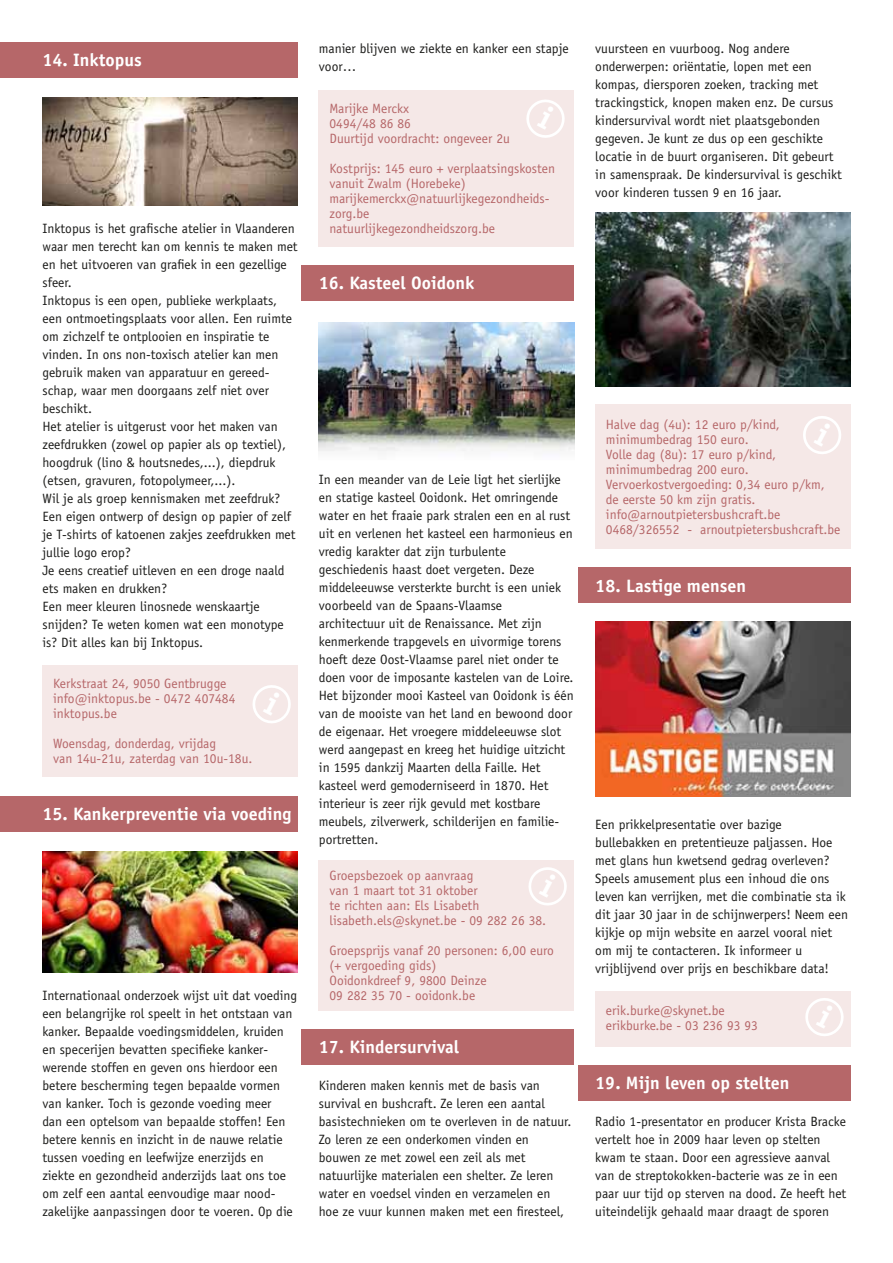
<style>
.page{position:relative;width:893px;height:1263px;background:#fff}
.page>*{position:absolute;margin:0;border:0;box-sizing:border-box;transform-origin:0 0}
.t1{font:700 18px "Officina Sans";color:#fff}
.t2{font:13.5px/18px "Officina Sans";color:#1d1d1b}
.t3{font:13.5px/15px "Officina Sans";color:#b66769}
</style>
<div class="page">
<img style="left:43px;top:97px;width:255px;height:109px">
<div style="left:42px;top:665px;width:256px;height:112px;background:#f5e8e7"></div>
<div style="left:319px;top:90px;width:255px;height:157px;background:#f5e8e7"></div>
<div style="left:0;top:796px;width:298px;height:35px;background:#b66769"></div>
<div style="left:302px;top:1029px;width:272px;height:35px;background:#b66769"></div>
<div style="left:578px;top:1065px;width:272px;height:35px;background:#b66769"></div>
<div style="left:302px;top:265px;width:272px;height:35px;background:#b66769"></div>
<img style="left:43px;top:851px;width:255px;height:122px">
<img style="left:319px;top:322px;width:255px;height:130px">
<div style="left:319px;top:860px;width:255px;height:151px;background:#f5e8e7"></div>
<img style="left:596px;top:213px;width:254px;height:173px">
<div style="left:595px;top:405px;width:255px;height:144px;background:#f5e8e7"></div>
<div style="left:578px;top:568px;width:272px;height:35px;background:#b66769"></div>
<img style="left:595px;top:622px;width:255px;height:174px">
<div style="left:595px;top:992px;width:255px;height:55px;background:#f5e8e7"></div>
<div style="left:0;top:43px;width:298px;height:35px;background:#b66769"></div>
<svg style="left:252px;top:685px;width:39px;height:38px"></svg>
<svg style="left:526px;top:99px;width:39px;height:39px"></svg>
<svg style="left:528px;top:867px;width:39px;height:39px"></svg>
<svg style="left:803px;top:416px;width:38px;height:38px"></svg>
<svg style="left:805px;top:998px;width:39px;height:38px"></svg>
<p class="t2" style="left:319px;top:39px;width:251px">manier blijven we ziekte en kanker een stapje</p>
<h1 class="t1" style="left:43px;top:49px;width:101px">14. Inktopus</h1>
<p class="t2" style="left:319px;top:57px;width:39px">voor…</p>
<p class="t2" style="left:43px;top:220px;width:257px">Inktopus is het grafische atelier in Vlaanderen waar men terecht kan om kennis te maken met en het uitvoeren van grafiek in een gezellige sfeer.<br>Inktopus is een open, publieke werkplaats, een ontmoetingsplaats voor allen. Een ruimte om zichzelf te ontplooien en inspiratie te vinden. In ons non-toxisch atelier kan men gebruik maken van apparatuur en gereed&shy;schap, waar men doorgaans zelf niet over beschikt.<br>Het atelier is uitgerust voor het maken van zeefdrukken (zowel op papier als op textiel), hoogdruk (lino &amp; houtsnedes,...), diepdruk (etsen, gravuren, fotopolymeer,...).<br>Wil je als groep kennismaken met zeefdruk?<br>Een eigen ontwerp of design op papier of zelf je T-shirts of katoenen zakjes zeefdrukken met jullie logo erop?<br>Je eens creatief uitleven en een droge naald ets maken en drukken?<br>Een meer kleuren linosnede wenskaartje snijden? Te weten komen wat een monotype is? Dit alles kan bij Inktopus.</p>
<p class="t3" style="left:53px;top:676px;width:184px">Kerkstraat 24, 9050 Gentbrugge info@inktopus.be - 0472 407484 inktopus.be</p>
<p class="t3" style="left:53px;top:736px;width:201px">Woensdag, donderdag, vrijdag<br>van 14u-21u, zaterdag van 10u-18u.</p>
<h1 class="t1" style="left:43px;top:803px;width:251px">15. Kankerpreventie via voeding</h1>
<p class="t2" style="left:42px;top:987px;width:256px">Internationaal onderzoek wijst uit dat voeding een belangrijke rol speelt in het ontstaan van kanker. Bepaalde voedingsmiddelen, kruiden en specerijen bevatten specifieke kanker&shy;werende stoffen en geven ons hierdoor een betere bescherming tegen bepaalde vormen van kanker. Toch is gezonde voeding meer<br>dan een optelsom van bepaalde stoffen! Een betere kennis en inzicht in de nauwe relatie tussen voeding en leefwijze enerzijds en ziekte en gezondheid anderzijds laat ons toe om zelf een aantal eenvoudige maar nood&shy;zakelijke aanpassingen door te voeren. Op die</p>
<p class="t3" style="left:330px;top:101px;width:182px">Marijke Merckx<br>0494/48 86 86<br>Duurtijd voordracht: ongeveer 2u</p>
<p class="t3" style="left:330px;top:161px;width:227px">Kostprijs: 145 euro + verplaatsingskosten vanuit Zwalm (Horebeke) marijkemerckx@natuurlijkegezondheids&shy;zorg.be<br>natuurlijkegezondheidszorg.be</p>
<h1 class="t1" style="left:319px;top:272px;width:157px">16. Kasteel Ooidonk</h1>
<p class="t2" style="left:319px;top:471px;width:256px">In een meander van de Leie ligt het sierlijke en statige kasteel Ooidonk. Het omringende water en het fraaie park stralen een en al rust uit en verlenen het kasteel een harmonieus en vredig karakter dat zijn turbulente geschiedenis haast doet vergeten. Deze middeleeuwse versterkte burcht is een uniek voorbeeld van de Spaans-Vlaamse<br>architectuur uit de Renaissance. Met zijn kenmerkende trapgevels en uivormige torens hoeft deze Oost-Vlaamse parel niet onder te doen voor de imposante kastelen van de Loire.<br>Het bijzonder mooi Kasteel van Ooidonk is één van de mooiste van het land en bewoond door de eigenaar. Het vroegere middeleeuwse slot werd aangepast en kreeg het huidige uitzicht in 1595 dankzij Maarten della Faille. Het kasteel werd gemoderniseerd in 1870. Het interieur is zeer rijk gevuld met kostbare meubels, zilverwerk, schilderijen en familie&shy;portretten.</p>
<p class="t3" style="left:330px;top:868px;width:218px">Groepsbezoek op aanvraag<br>van 1 maart tot 31 oktober<br>te richten aan: Els Lisabeth lisabeth.els@skynet.be - 09 282 26 38.</p>
<p class="t3" style="left:330px;top:943px;width:226px">Groepsprijs vanaf 20 personen: 6,00 euro (+ vergoeding gids)<br>Ooidonkdreef 9, 9800 Deinze<br>09 282 35 70 - ooidonk.be</p>
<h1 class="t1" style="left:319px;top:1036px;width:142px">17. Kindersurvival</h1>
<p class="t2" style="left:319px;top:1077px;width:254px">Kinderen maken kennis met de basis van survival en bushcraft. Ze leren een aantal basistechnieken om te overleven in de natuur.<br>Zo leren ze een onderkomen vinden en bouwen ze met zowel een zeil als met natuurlijke materialen een shelter. Ze leren water en voedsel vinden en verzamelen en hoe ze vuur kunnen maken met een firesteel,</p>
<p class="t2" style="left:595px;top:39px;width:248px">vuursteen en vuurboog. Nog andere onderwerpen: oriëntatie, lopen met een kompas, diersporen zoeken, tracking met trackingstick, knopen maken enz. De cursus kindersurvival wordt niet plaatsgebonden gegeven. Je kunt ze dus op een geschikte locatie in de buurt organiseren. Dit gebeurt in samenspraak. De kindersurvival is geschikt voor kinderen tussen 9 en 16 jaar.</p>
<p class="t3" style="left:606px;top:416px;width:236px">Halve dag (4u): 12 euro p/kind, minimumbedrag 150 euro.<br>Volle dag (8u): 17 euro p/kind, minimumbedrag 200 euro.<br>Vervoerkostvergoeding: 0,34 euro p/km, de eerste 50 km zijn gratis. info@arnoutpietersbushcraft.be<br>0468/326552 - arnoutpietersbushcraft.be</p>
<h1 class="t1" style="left:595px;top:574px;width:152px">18. Lastige mensen</h1>
<p class="t2" style="left:595px;top:815px;width:254px">Een prikkelpresentatie over bazige bullebakken en pretentieuze paljassen. Hoe met glans hun kwetsend gedrag overleven?<br>Speels amusement plus een inhoud die ons leven kan verrijken, met die combinatie sta ik dit jaar 30 jaar in de schijnwerpers! Neem een kijkje op mijn website en aarzel vooral niet om mij te contacteren. Ik informeer u vrijblijvend over prijs en beschikbare data!</p>
<p class="t3" style="left:606px;top:1003px;width:153px">erik.burke@skynet.be erikburke.be - 03 236 93 93</p>
<h1 class="t1" style="left:595px;top:1072px;width:196px">19. Mijn leven op stelten</h1>
<p class="t2" style="left:595px;top:1112px;width:253px">Radio 1-presentator en producer Krista Bracke vertelt hoe in 2009 haar leven op stelten kwam te staan. Door een agressieve aanval van de streptokokken-bacterie was ze in een paar uur tijd op sterven na dood. Ze heeft het uiteindelijk gehaald maar draagt de sporen</p>
</div>
